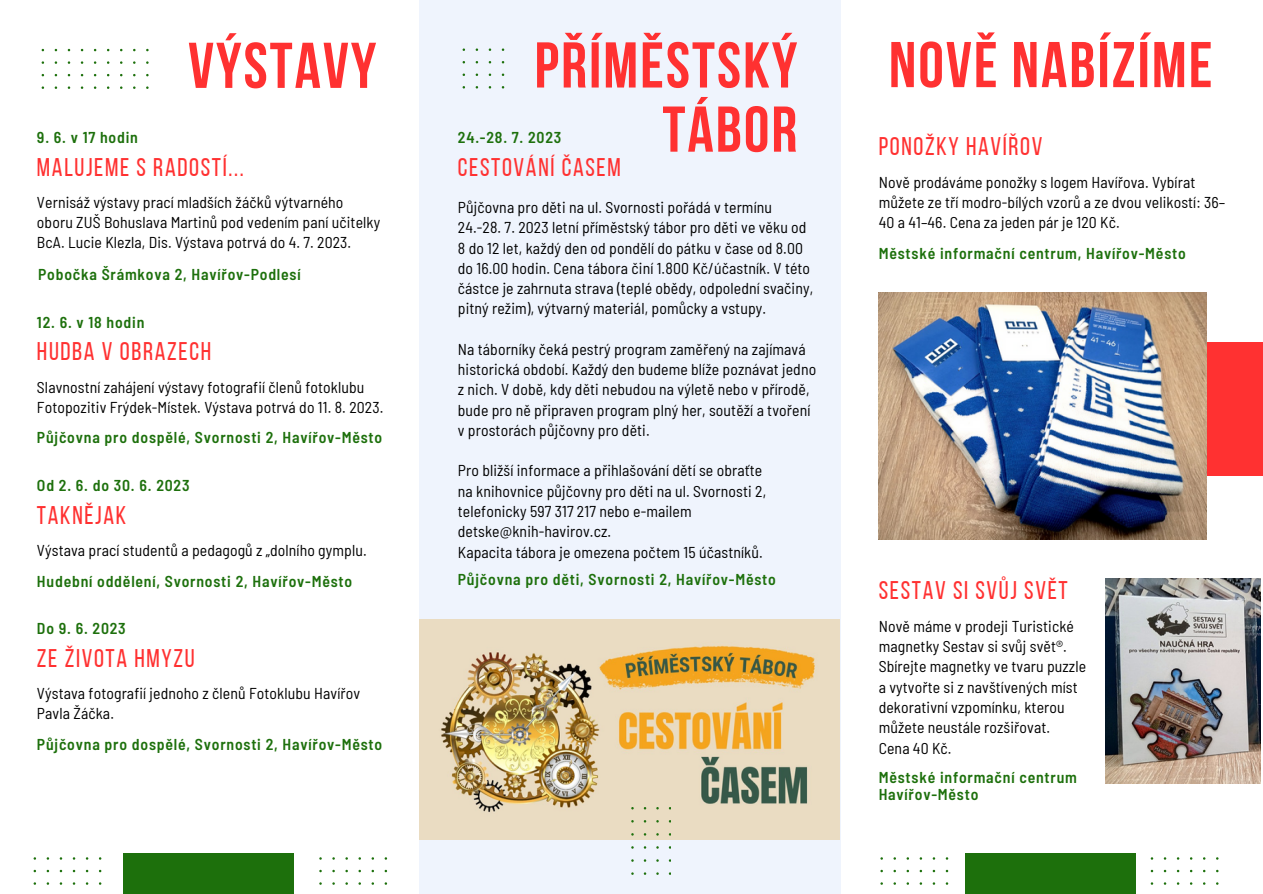
<style>
.page{position:relative;width:1263px;height:894px;background:#fff}
.page>*{position:absolute;margin:0;border:0;box-sizing:border-box;transform-origin:0 0}
.t1{font:700 64.5px "Bebas Neue";letter-spacing:.03em;color:#ff3131}
.t2{font:25.5px "Bebas Neue";letter-spacing:.065em;color:#ff3131}
.t3{font:semi-condensed 15.75px/20.2px "Barlow";letter-spacing:.005em;color:#000}
.t4{font:600 semi-condensed 15.75px "Barlow";letter-spacing:.05em;color:#1d700c}
</style>
<div class="page">
<div style="left:419px;top:0;width:421px;height:893px;background:#eff4fd"></div>
<div style="left:1206px;top:342px;width:57px;height:134px;background:#ff3131"></div>
<div style="left:123px;top:853px;width:171px;height:40px;background:#1d700c"></div>
<svg style="left:319px;top:857px;width:69px;height:28px"></svg>
<svg style="left:34px;top:857px;width:68px;height:28px"></svg>
<svg style="left:42px;top:48px;width:107px;height:41px"></svg>
<svg style="left:880px;top:857px;width:69px;height:28px"></svg>
<div style="left:965px;top:853px;width:170px;height:40px;background:#1d700c"></div>
<svg style="left:1151px;top:857px;width:68px;height:28px"></svg>
<svg style="left:463px;top:48px;width:42px;height:41px"></svg>
<img style="left:419px;top:619px;width:421px;height:220px">
<svg style="left:628px;top:799px;width:42px;height:75px"></svg>
<img style="left:879px;top:292px;width:327px;height:247px">
<img style="left:1105px;top:578px;width:155px;height:205px">
<p class="t4" style="left:37px;top:128px;width:102px">9. 6. v 17 hodin</p>
<p class="t1" style="left:188px;top:39px;width:190px">VÝSTAVY</p>
<p class="t1" style="left:534px;top:39px;width:264px">PŘÍMĚSTSKÝ</p>
<p class="t1" style="left:662px;top:103px;width:136px">TÁBOR</p>
<p class="t4" style="left:458px;top:128px;width:105px">24.-28. 7. 2023</p>
<p class="t2" style="left:37px;top:157px;width:208px">MALUJEME S RADOSTÍ...</p>
<p class="t3" style="left:37px;top:191px;width:345px">Vernisáž výstavy prací mladších žáčků výtvarného oboru ZUŠ Bohuslava Martinů pod vedením paní učitelky<br>BcA. Lucie Klezla, Dis. Výstava potrvá do 4. 7. 2023.</p>
<p class="t4" style="left:38px;top:264px;width:264px">Pobočka Šrámkova 2, Havířov-Podlesí</p>
<p class="t4" style="left:37px;top:312px;width:109px">12. 6. v 18 hodin</p>
<p class="t2" style="left:37px;top:341px;width:176px">HUDBA V OBRAZECH</p>
<p class="t3" style="left:37px;top:376px;width:348px">Slavnostní zahájení výstavy fotografií členů fotoklubu<br>Fotopozitiv Frýdek-Místek. Výstava potrvá do 11. 8. 2023.</p>
<p class="t4" style="left:37px;top:427px;width:347px">Půjčovna pro dospělé, Svornosti 2, Havířov-Město</p>
<p class="t4" style="left:37px;top:475px;width:154px">Od 2. 6. do 30. 6. 2023</p>
<p class="t2" style="left:37px;top:504px;width:91px">TAKNĚJAK</p>
<p class="t3" style="left:37px;top:539px;width:331px">Výstava prací studentů a pedagogů z „dolního gymplu.</p>
<p class="t4" style="left:37px;top:570px;width:317px">Hudební oddělení, Svornosti 2, Havířov-Město</p>
<p class="t4" style="left:37px;top:618px;width:90px">Do 9. 6. 2023</p>
<p class="t2" style="left:37px;top:647px;width:159px">ZE ŽIVOTA HMYZU</p>
<p class="t3" style="left:37px;top:682px;width:325px">Výstava fotografií jednoho z členů Fotoklubu Havířov<br>Pavla Žáčka.</p>
<p class="t4" style="left:37px;top:733px;width:347px">Půjčovna pro dospělé, Svornosti 2, Havířov-Město</p>
<p class="t2" style="left:458px;top:157px;width:164px">CESTOVÁNÍ ČASEM</p>
<p class="t3" style="left:458px;top:196px;width:357px">Půjčovna pro děti na ul. Svornosti pořádá v termínu 24.-28. 7. 2023 letní příměstský tábor pro děti ve věku od 8 do 12 let, každý den od pondělí do pátku v čase od 8.00 do 16.00 hodin. Cena tábora činí 1.800 Kč/účastník. V této částce je zahrnuta strava (teplé obědy, odpolední svačiny, pitný režim), výtvarný materiál, pomůcky a vstupy.</p>
<p class="t3" style="left:458px;top:338px;width:360px">Na táborníky čeká pestrý program zaměřený na zajímavá historická období. Každý den budeme blíže poznávat jedno z nich. V době, kdy děti nebudou na výletě nebo v přírodě, bude pro ně připraven program plný her, soutěží a tvoření v prostorách půjčovny pro děti.</p>
<p class="t3" style="left:458px;top:460px;width:306px">Pro bližší informace a přihlašování dětí se obraťte</p>
<p class="t3" style="left:458px;top:480px;width:310px">na knihovnice půjčovny pro děti na ul. Svornosti 2, telefonicky 597 317 217 nebo e-mailem</p>
<p class="t3" style="left:458px;top:520px;width:155px">detske@knih-havirov.cz.</p>
<p class="t3" style="left:458px;top:541px;width:306px">Kapacita tábora je omezena počtem 15 účastníků.</p>
<p class="t4" style="left:458px;top:569px;width:320px">Půjčovna pro děti, Svornosti 2, Havířov-Město</p>
<p class="t1" style="left:889px;top:39px;width:325px">NOVĚ NABÍZÍME</p>
<p class="t2" style="left:879px;top:136px;width:165px">PONOŽKY HAVÍŘOV</p>
<p class="t3" style="left:879px;top:171px;width:348px">Nově prodáváme ponožky s logem Havířova. Vybírat můžete ze tří modro-bílých vzorů a ze dvou velikostí: 36–<br>40 a 41–46. Cena za jeden pár je 120 Kč.</p>
<p class="t4" style="left:879px;top:243px;width:309px">Městské informační centrum, Havířov-Město</p>
<p class="t2" style="left:879px;top:580px;width:191px">SESTAV SI SVŮJ SVĚT</p>
<p class="t3" style="left:879px;top:615px;width:197px">Nově máme v prodeji Turistické</p>
<p class="t3" style="left:879px;top:635px;width:190px">magnetky Sestav si svůj svět®.</p>
<p class="t3" style="left:879px;top:655px;width:209px">Sbírejte magnetky ve tvaru puzzle</p>
<p class="t3" style="left:879px;top:676px;width:200px">a vytvořte si z navštívených míst</p>
<p class="t3" style="left:879px;top:696px;width:187px">dekorativní vzpomínku, kterou</p>
<p class="t3" style="left:879px;top:716px;width:173px">můžete neustále rozšiřovat.</p>
<p class="t3" style="left:879px;top:736px;width:74px">Cena 40 Kč.</p>
<p class="t4" style="left:879px;top:767px;width:200px">Městské informační centrum</p>
<p class="t4" style="left:879px;top:784px;width:101px">Havířov-Město</p>
</div>
